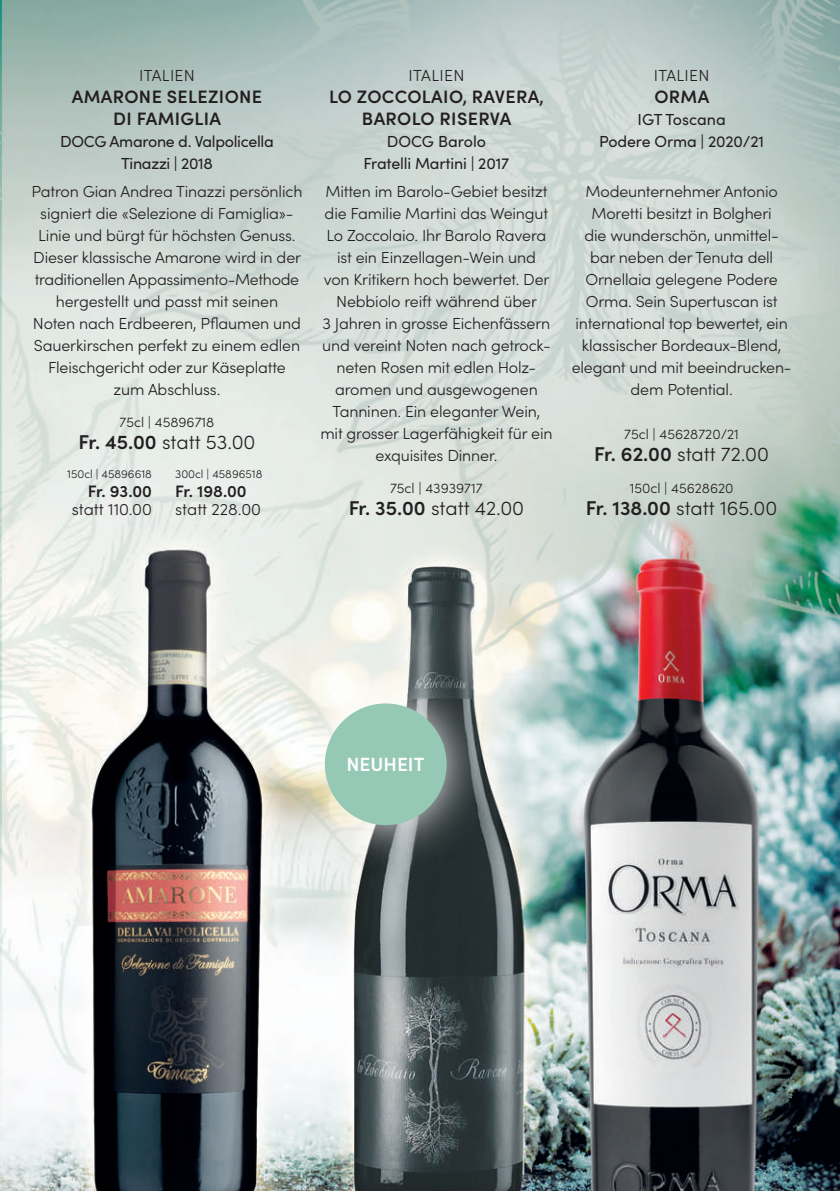
<style>
.page{position:relative;width:840px;height:1191px;background:#fff}
.page>*{position:absolute;margin:0;border:0;box-sizing:border-box;transform-origin:0 0}
.t1{font:300 20px "Sofia Pro";color:#231f20}
.t2{font:600 19.2px "Sofia Pro";color:#fff}
.t3{font:600 18px/22px "Sofia Pro";letter-spacing:.02em;color:#231f20;text-align:center}
.t4{font:300 16.6px "Sofia Pro";color:#231f20}
.t5{font:600 16.6px "Sofia Pro";color:#231f20}
.t6{font:300 16px/22px "Sofia Pro";letter-spacing:-.01em;color:#231f20;text-align:center}
.t7{font:16px/22px "Sofia Pro";letter-spacing:-.015em;color:#231f20;text-align:center}
.t8{font:300 16px "Sofia Pro";letter-spacing:.02em;color:#231f20}
.t9{font:300 14px "Sofia Pro";color:#231f20}
.t10{font:300 11.6px "Sofia Pro";color:#231f20}
.s1{font-weight:600}
</style>
<div class="page">
<img style="left:0;top:0;width:839px;height:1191px">
<svg style="left:278px;top:657px;width:214px;height:214px"></svg>
<div style="left:324px;top:703px;width:122px;height:122px;background:#95c8b5;border-radius:50%"></div>
<p class="t8" style="left:139px;top:64px;width:57px">ITALIEN</p>
<p class="t3" style="left:72px;top:84px;width:192px">AMARONE SELEZIONE<br>DI FAMIGLIA</p>
<p class="t7" style="left:60px;top:129px;width:215px">DOCG Amarone d. Valpolicella<br>Tinazzi | 2018</p>
<p class="t6" style="left:32px;top:179px;width:272px">Patron Gian Andrea Tinazzi persönlich signiert die «Selezione di Famiglia»- Linie und bürgt für höchsten Genuss.<br>Dieser klassische Amarone wird in der traditionellen Appassimento-Methode hergestellt und passt mit seinen<br>Noten nach Erdbeeren, Pflaumen und Sauerkirschen perfekt zu einem edlen Fleischgericht oder zur Käseplatte zum Abschluss.</p>
<p class="t9" style="left:119px;top:412px;width:96px">75cl | 45896718</p>
<p class="t1" style="left:78px;top:427px;width:178px"><span class="s1">Fr. 45.00</span> statt 53.00</p>
<p class="t10" style="left:67px;top:466px;width:86px">150cl | 45896618</p>
<p class="t5" style="left:88px;top:478px;width:66px">Fr. 93.00</p>
<p class="t4" style="left:72px;top:497px;width:82px">statt 110.00</p>
<p class="t10" style="left:175px;top:466px;width:89px">300cl | 45896518</p>
<p class="t5" style="left:175px;top:478px;width:73px">Fr. 198.00</p>
<p class="t4" style="left:175px;top:497px;width:87px">statt 228.00</p>
<p class="t8" style="left:408px;top:64px;width:57px">ITALIEN</p>
<p class="t3" style="left:329px;top:84px;width:216px">LO ZOCCOLAIO, RAVERA,<br>BAROLO RISERVA</p>
<p class="t7" style="left:363px;top:129px;width:147px">DOCG Barolo<br>Fratelli Martini | 2017</p>
<p class="t6" style="left:320px;top:179px;width:233px">Mitten im Barolo-Gebiet besitzt die Familie Martini das Weingut<br>Lo Zoccolaio. Ihr Barolo Ravera ist ein Einzellagen-Wein und<br>von Kritikern hoch bewertet. Der<br>Nebbiolo reift während über<br>3 Jahren in grosse Eichenfässern und vereint Noten nach getrock&shy;neten Rosen mit edlen Holz&shy;aromen und ausgewogenen<br>Tanninen. Ein eleganter Wein, mit grosser Lagerfähigkeit für ein exquisites Dinner.</p>
<p class="t9" style="left:390px;top:478px;width:94px">75cl | 43939717</p>
<p class="t1" style="left:348px;top:493px;width:177px"><span class="s1">Fr. 35.00</span> statt 42.00</p>
<p class="t8" style="left:653px;top:64px;width:57px">ITALIEN</p>
<p class="t3" style="left:654px;top:84px;width:56px">ORMA</p>
<p class="t7" style="left:599px;top:107px;width:166px">IGT Toscana<br>Podere Orma | 2020/21</p>
<p class="t6" style="left:571px;top:179px;width:221px">Modeunternehmer Antonio<br>Moretti besitzt in Bolgheri<br>die wunderschön, unmittel&shy;bar neben der Tenuta dell<br>Ornellaia gelegene Podere<br>Orma. Sein Supertuscan ist international top bewertet, ein klassischer Bordeaux-Blend, elegant und mit beeindrucken&shy;dem Potential.</p>
<p class="t9" style="left:624px;top:424px;width:116px">75cl | 45628720/21</p>
<p class="t1" style="left:594px;top:439px;width:176px"><span class="s1">Fr. 62.00</span> statt 72.00</p>
<p class="t9" style="left:629px;top:478px;width:105px">150cl | 45628620</p>
<p class="t1" style="left:585px;top:493px;width:193px"><span class="s1">Fr. 138.00</span> statt 165.00</p>
<p class="t2" style="left:346px;top:749px;width:79px">NEUHEIT</p>
</div>
